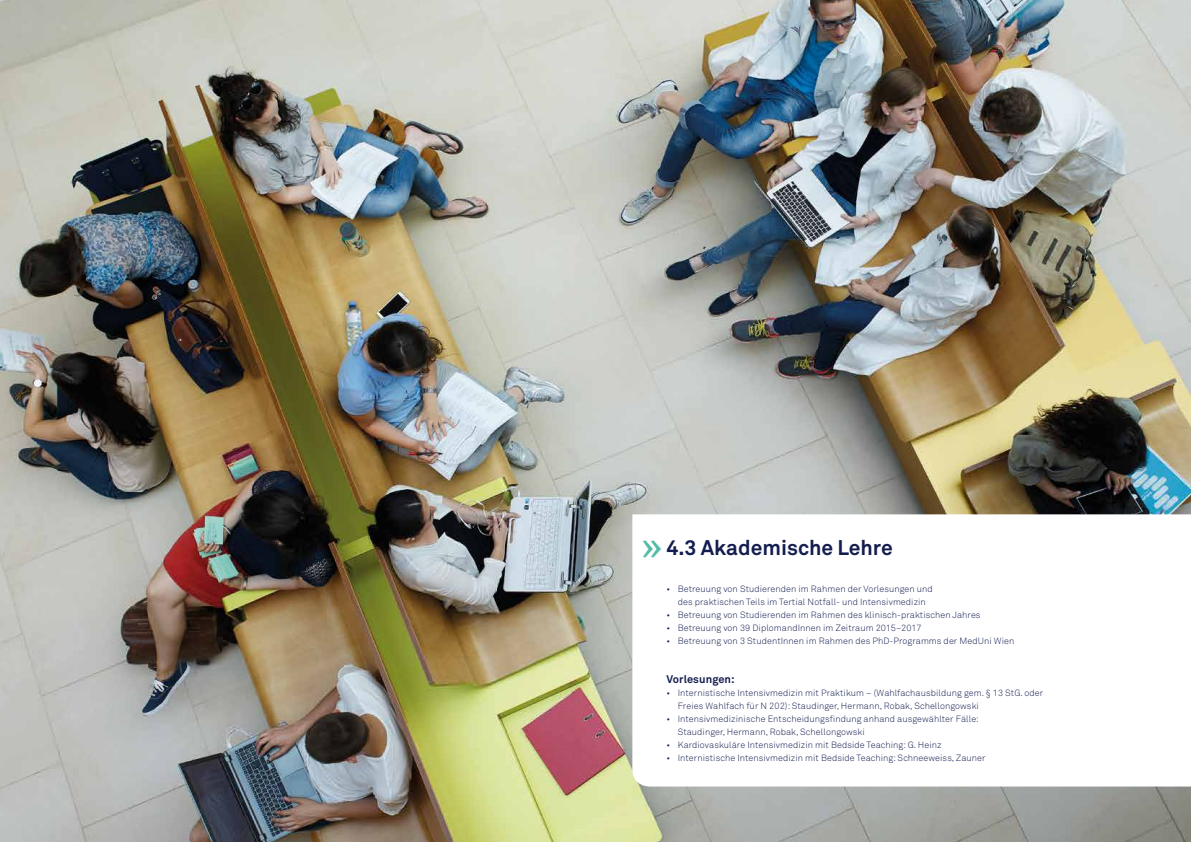
<style>
.page{position:relative;width:1191px;height:842px;background:#fff}
.page>*{position:absolute;margin:0;border:0;box-sizing:border-box;transform-origin:0 0}
.t1{font:700 21px "Akkurat Pro";color:#141d50}
.t2{font:700 11px "Akkurat Pro";letter-spacing:.01em;color:#141d50}
.t3{font:300 9px/13px "Akkurat Pro";letter-spacing:.01em;color:#141d50}
.s1{font-family:"Danton";font-weight:400;font-size:45px;color:#54bbab}
</style>
<div class="page">
<img style="left:0;top:0;width:1191px;height:842px">
<svg style="left:632px;top:514px;width:559px;height:272px"></svg>
<h1 class="t1" style="left:640px;top:535px;width:254px"><span class="s1">»</span>4.3 Akademische Lehre</h1>
<p class="t3" style="left:666px;top:582px;width:268px;text-align:center">• Betreuung von Studierenden im Rahmen der Vorlesungen und des praktischen Teils im Tertial Notfall- und Intensivmedizin</p>
<p class="t3" style="left:666px;top:608px;width:316px">• Betreuung von Studierenden im Rahmen des klinisch-praktischen Jahres</p>
<p class="t3" style="left:666px;top:621px;width:257px">• Betreuung von 39 DiplomandInnen im Zeitraum 2015–2017</p>
<p class="t3" style="left:666px;top:634px;width:349px">• Betreuung von 3 StudentInnen im Rahmen des PhD-Programms der MedUni Wien</p>
<p class="t2" style="left:666px;top:672px;width:70px">Vorlesungen:</p>
<p class="t3" style="left:677px;top:686px;width:367px;text-indent:-11px">• Internistische Intensivmedizin mit Praktikum – (Wahlfachausbildung gem. § 13 StG. oder<br>Freies Wahlfach für N 202): Staudinger, Hermann, Robak, Schellongowski</p>
<p class="t3" style="left:677px;top:712px;width:303px;text-indent:-11px">• Intensivmedizinische Entscheidungsfindung anhand ausgewählter Fälle:<br>Staudinger, Hermann, Robak, Schellongowski</p>
<p class="t3" style="left:666px;top:738px;width:277px">• Kardiovaskuläre Intensivmedizin mit Bedside Teaching: G. Heinz</p>
<p class="t3" style="left:666px;top:751px;width:321px">• Internistische Intensivmedizin mit Bedside Teaching: Schneeweiss, Zauner</p>
</div>
